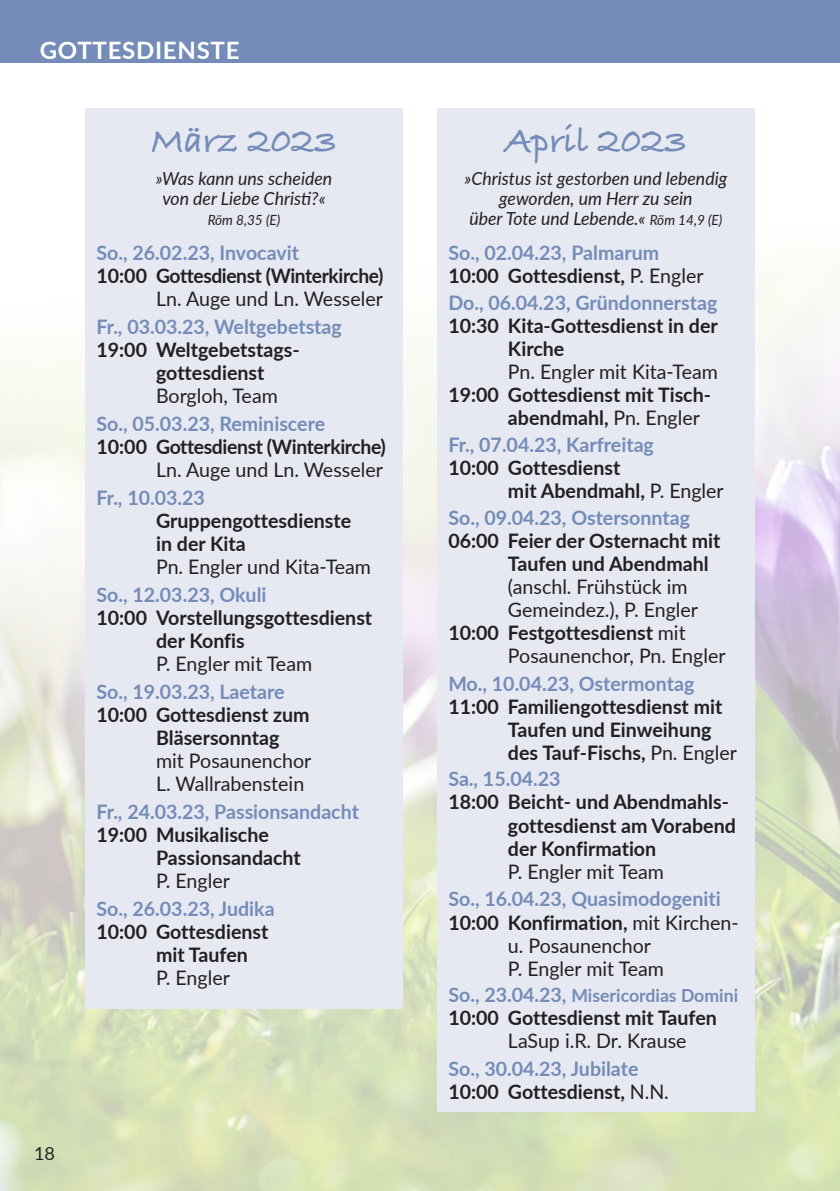
<style>
.page{position:relative;width:840px;height:1191px;background:#fff}
.page>*{position:absolute;margin:0;border:0;box-sizing:border-box;transform-origin:0 0}
.Head{font:700 38px "Bradley Hand ITCTT";color:#748cb7}
.Rubrik_weiß_oben_lin{font:700 24px "Lato";letter-spacing:.03em;color:#fff}
.Thema{font:700 20px/23px "Lato";color:#231f20}
.Datum{font:700 20px "Lato";color:#748cb7}
.Thema_regular{font:20px/23px "Lato";color:#231f20}
.Thema-2{font:20px/23px "Lato";color:#231f20}
.Thema-3{font:700 20px "Lato";letter-spacing:-.02em;color:#231f20}
.Monatsspruch{font:italic 18px/20px "Lato";color:#231f20;text-align:center}
.Datum-2{font:700 18px "Lato";color:#748cb7}
.t1{font:18px "Lato";color:#231f20}
.Monatsspruch-2{font:italic 14px "Lato";color:#231f20}
.s1{font-size:14px}
.s2{font-weight:400}
.s3{font-weight:700}
.s4{font-size:20px}
</style>
<div class="page">
<img style="left:0;top:108px;width:839px;height:1083px">
<div style="left:437px;top:108px;width:317px;height:1003px;background:#e6e9f2"></div>
<div style="left:85px;top:108px;width:318px;height:900px;background:#e6e9f2"></div>
<div style="left:0;top:0;width:839px;height:62px;background:#748cb7"></div>
<p class="Rubrik_weiß_oben_lin" style="left:40px;top:33px;width:201px">GOTTESDIENSTE</p>
<p class="Head" style="left:151px;top:111px;width:187px">März 2023</p>
<p class="Monatsspruch" style="left:156px;top:167px;width:178px">»Was kann uns scheiden von der Liebe Christi?«</p>
<p class="Monatsspruch-2" style="left:207px;top:209px;width:74px">Röm 8,35 (E)</p>
<p class="Datum" style="left:96px;top:238px;width:204px">So., 26.02.23, Invocavit</p>
<p class="Thema-3" style="left:96px;top:261px;width:288px">10:00 Gottesdienst (Winterkirche)</p>
<p class="Thema_regular" style="left:156px;top:286px;width:228px">Ln. Auge und Ln. Wesseler</p>
<p class="Datum" style="left:96px;top:312px;width:247px">Fr., 03.03.23, Weltgebetstag</p>
<p class="Thema" style="left:156px;top:337px;width:143px;text-indent:-60px">19:00 Weltgebetstags&shy;gottesdienst</p>
<p class="Thema_regular" style="left:156px;top:383px;width:123px">Borgloh, Team</p>
<p class="Datum" style="left:96px;top:409px;width:230px">So., 05.03.23, Reminiscere</p>
<p class="Thema-3" style="left:96px;top:432px;width:291px">10:00 Gottesdienst (Winterkirche)</p>
<p class="Thema_regular" style="left:156px;top:457px;width:228px">Ln. Auge und Ln. Wesseler</p>
<p class="Datum" style="left:96px;top:483px;width:110px">Fr., 10.03.23</p>
<p class="Thema" style="left:156px;top:508px;width:196px">Gruppengottesdienste in der Kita</p>
<p class="Thema_regular" style="left:156px;top:554px;width:216px">Pn. Engler und Kita-Team</p>
<p class="Datum" style="left:96px;top:580px;width:171px">So., 12.03.23, Okuli</p>
<p class="Thema" style="left:156px;top:605px;width:217px;text-indent:-60px">10:00 Vorstellungsgottesdienst der Konfis</p>
<p class="Thema_regular" style="left:156px;top:651px;width:157px">P. Engler mit Team</p>
<p class="Datum" style="left:96px;top:677px;width:190px">So., 19.03.23, Laetare</p>
<p class="Thema" style="left:156px;top:702px;width:155px;text-indent:-60px">10:00 Gottesdienst zum<br>Bläsersonntag</p>
<p class="Thema_regular" style="left:156px;top:748px;width:157px">mit Posaunenchor</p>
<p class="Thema_regular" style="left:156px;top:771px;width:150px">L. Wallrabenstein</p>
<p class="Datum" style="left:96px;top:797px;width:264px">Fr., 24.03.23, Passionsandacht</p>
<p class="Thema" style="left:156px;top:822px;width:146px;text-indent:-60px">19:00 Musikalische<br>Passionsandacht</p>
<p class="Thema_regular" style="left:156px;top:868px;width:75px">P. Engler</p>
<p class="Datum" style="left:96px;top:894px;width:179px">So., 26.03.23, Judika</p>
<p class="Thema" style="left:156px;top:919px;width:114px;text-indent:-60px">10:00 Gottesdienst mit Taufen</p>
<p class="Thema_regular" style="left:156px;top:965px;width:75px">P. Engler</p>
<p class="t1" style="left:34px;top:1140px;width:22px">18</p>
<p class="Head" style="left:504px;top:111px;width:184px">April 2023</p>
<p class="Monatsspruch" style="left:464px;top:167px;width:264px">»Christus ist gestorben und lebendig geworden, um Herr zu sein<br>über Tote und Lebende.« <span class="s1">Röm 14,9 (E)</span></p>
<p class="Datum" style="left:448px;top:238px;width:212px">So., 02.04.23, Palmarum</p>
<p class="Thema" style="left:448px;top:263px;width:256px">10:00 Gottesdienst, <span class="s2">P. Engler</span></p>
<p class="Datum" style="left:448px;top:288px;width:270px">Do., 06.04.23, Gründonnerstag</p>
<p class="Thema" style="left:507px;top:313px;width:211px;text-indent:-60px">10:30 Kita-Gottesdienst in der<br>Kirche</p>
<p class="Thema_regular" style="left:507px;top:359px;width:211px">Pn. Engler mit Kita-Team</p>
<p class="Thema" style="left:507px;top:382px;width:202px;text-indent:-60px">19:00 Gottesdienst mit Tisch&shy;abendmahl, <span class="s2">Pn. Engler</span></p>
<p class="Datum" style="left:448px;top:430px;width:207px">Fr., 07.04.23, Karfreitag</p>
<p class="Thema" style="left:507px;top:455px;width:217px;text-indent:-60px">10:00 Gottesdienst<br>mit Abendmahl, <span class="s2">P. Engler</span></p>
<p class="Datum" style="left:448px;top:502px;width:243px">So., 09.04.23, Ostersonntag</p>
<p class="Thema" style="left:507px;top:528px;width:214px;text-indent:-60px">06:00 Feier der Osternacht mit<br>Taufen und Abendmahl</p>
<p class="Thema_regular" style="left:507px;top:574px;width:191px">(anschl. Frühstück im<br>Gemeindez.), P. Engler</p>
<p class="Thema-2" style="left:507px;top:620px;width:219px;text-indent:-60px"><span class="s3">10:00 Festgottesdienst</span> mit<br>Posaunenchor, Pn. Engler</p>
<p class="Datum" style="left:448px;top:668px;width:247px">Mo., 10.04.23, Ostermontag</p>
<p class="Thema" style="left:507px;top:694px;width:230px;text-indent:-60px">11:00 Familiengottesdienst mit<br>Taufen und Einweihung des Tauf-Fischs, <span class="s2">Pn. Engler</span></p>
<p class="Datum" style="left:448px;top:764px;width:114px">Sa., 15.04.23</p>
<p class="Thema" style="left:507px;top:790px;width:229px;text-indent:-60px">18:00 Beicht- und Abendmahls&shy;gottesdienst am Vorabend der Konfirmation</p>
<p class="Thema_regular" style="left:507px;top:859px;width:157px">P. Engler mit Team</p>
<p class="Datum" style="left:448px;top:884px;width:274px">So., 16.04.23, Quasimodogeniti</p>
<p class="Thema-2" style="left:507px;top:910px;width:232px;text-indent:-60px"><span class="s3">10:00 Konfirmation,</span> mit Kirchen&shy;u. Posaunenchor</p>
<p class="Thema_regular" style="left:507px;top:956px;width:157px">P. Engler mit Team</p>
<p class="Datum-2" style="left:448px;top:982px;width:291px"><span class="s4">So., 23.04.23,</span> Misericordias Domini</p>
<p class="Thema" style="left:448px;top:1005px;width:270px">10:00 Gottesdienst mit Taufen</p>
<p class="Thema-2" style="left:507px;top:1028px;width:180px">LaSup i.R. Dr. Krause</p>
<p class="Datum" style="left:448px;top:1054px;width:191px">So., 30.04.23, Jubilate</p>
<p class="Thema" style="left:448px;top:1079px;width:222px">10:00 Gottesdienst, <span class="s2">N.N.</span></p>
</div>
